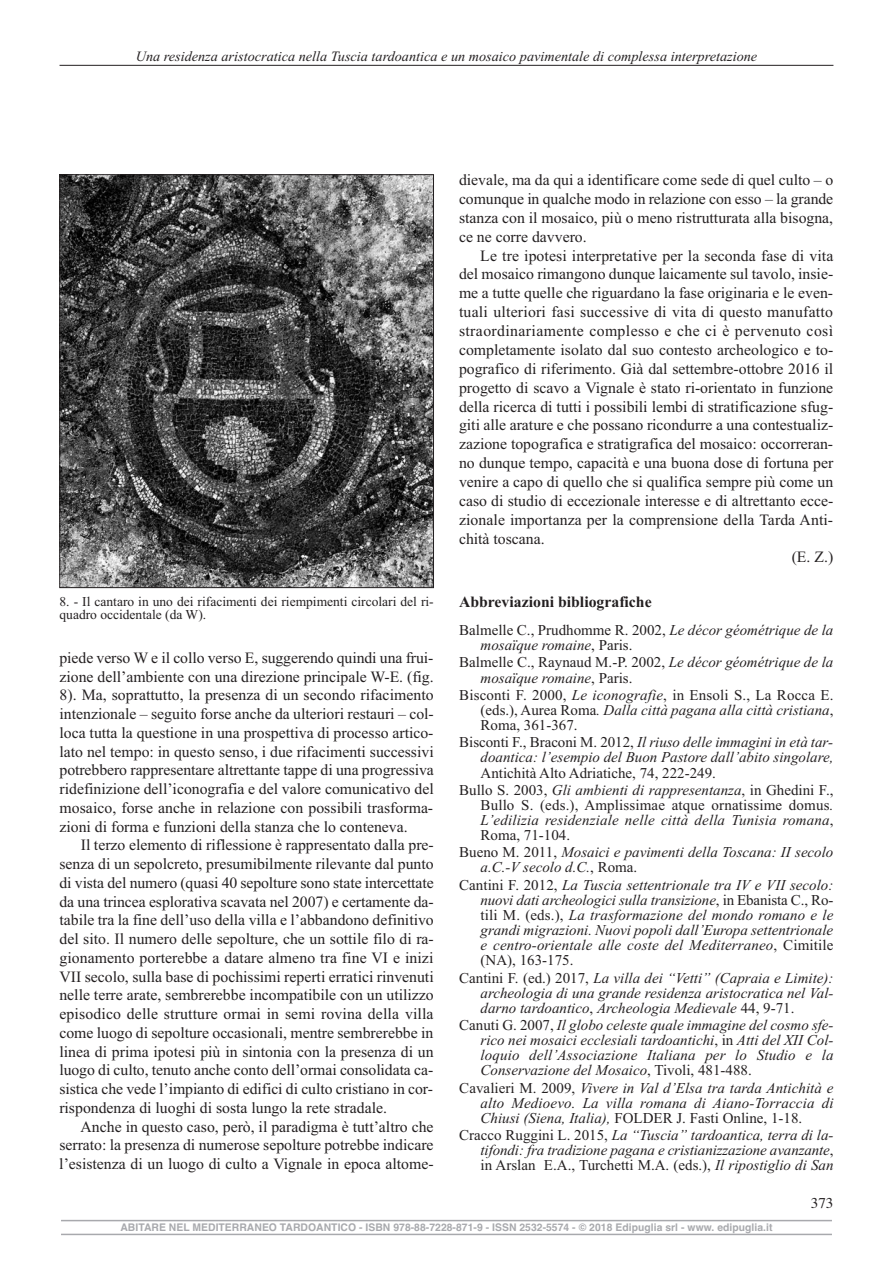
<style>
.page{position:relative;width:893px;height:1263px;background:#fff}
.page>*{position:absolute;margin:0;border:0;box-sizing:border-box;transform-origin:0 0}
.t1{font:15.75px "Times New Roman";color:#231f20}
.t2{font:15.75px "Times New Roman";letter-spacing:.025em;color:#231f20}
.t3{font:700 15.75px "Times New Roman";color:#231f20}
.t4{font:italic 15px/15.1px "Times New Roman";color:#231f20;text-align:justify}
.t5{font:15px/15.1px "Times New Roman";letter-spacing:.01em;color:#231f20;text-align:justify}
.t6{font:15px "Times";color:#231f20}
.t7{font:italic 14.25px "Times New Roman";color:#231f20}
.t8{font:13.5px/13.5px "Times New Roman";color:#231f20}
.t9{font:700 10.5px "Helvetica";letter-spacing:.005em;color:#a8a9ad}
.s1{font-style:normal}
.s2{font-style:italic}
</style>
<div class="page">
<div style="left:60px;top:1218px;width:773px;height:21px;background:linear-gradient(to right,#fff,#fff)"></div>
<hr style="left:61px;top:1220px;width:771px;height:1px;background:#a8a9ad">
<hr style="left:61px;top:1234px;width:771px;height:1px;background:#a8a9ad">
<hr style="left:60px;top:65px;width:773px;height:1px;background:#231f20">
<img style="left:62px;top:176px;width:370px;height:410px">
<div style="left:60px;top:174px;width:374px;height:414px;border:1px solid #231f20"></div>
<p class="t7" style="left:136px;top:48px;width:623px">Una residenza aristocratica nella Tuscia tardoantica e un mosaico pavimentale di complessa interpretazione</p>
<p class="t8" style="left:60px;top:594px;width:376px">8. - Il cantaro in uno dei rifacimenti dei riempimenti circolari del ri&shy;quadro occidentale (da W).</p>
<p class="t1" style="left:60px;top:648px;width:375px">piede verso W e il collo verso E, suggerendo quindi una frui-</p>
<p class="t1" style="left:60px;top:667px;width:376px">zione dell’ambiente con una direzione principale W-E. (fig.</p>
<p class="t1" style="left:60px;top:686px;width:376px">8). Ma, soprattutto, la presenza di un secondo rifacimento</p>
<p class="t1" style="left:60px;top:704px;width:376px">intenzionale – seguito forse anche da ulteriori restauri – col-</p>
<p class="t1" style="left:60px;top:723px;width:375px">loca tutta la questione in una prospettiva di processo artico-</p>
<p class="t1" style="left:60px;top:742px;width:376px">lato nel tempo: in questo senso, i due rifacimenti successivi</p>
<p class="t1" style="left:60px;top:761px;width:376px">potrebbero rappresentare altrettante tappe di una progressiva</p>
<p class="t1" style="left:60px;top:779px;width:376px">ridefinizione dell’iconografia e del valore comunicativo del</p>
<p class="t1" style="left:60px;top:798px;width:375px">mosaico, forse anche in relazione con possibili trasforma-</p>
<p class="t1" style="left:60px;top:817px;width:350px">zioni di forma e funzioni della stanza che lo conteneva.</p>
<p class="t1" style="left:81px;top:836px;width:355px">Il terzo elemento di riflessione è rappresentato dalla pre-</p>
<p class="t1" style="left:60px;top:854px;width:376px">senza di un sepolcreto, presumibilmente rilevante dal punto</p>
<p class="t1" style="left:60px;top:873px;width:376px">di vista del numero (quasi 40 sepolture sono state intercettate</p>
<p class="t1" style="left:60px;top:892px;width:376px">da una trincea esplorativa scavata nel 2007) e certamente da-</p>
<p class="t1" style="left:60px;top:911px;width:376px">tabile tra la fine dell’uso della villa e l’abbandono definitivo</p>
<p class="t1" style="left:59px;top:929px;width:376px">del sito. Il numero delle sepolture, che un sottile filo di ra-</p>
<p class="t1" style="left:59px;top:948px;width:375px">gionamento porterebbe a datare almeno tra fine VI e inizi</p>
<p class="t1" style="left:59px;top:967px;width:376px">VII secolo, sulla base di pochissimi reperti erratici rinvenuti</p>
<p class="t1" style="left:59px;top:986px;width:376px">nelle terre arate, sembrerebbe incompatibile con un utilizzo</p>
<p class="t1" style="left:59px;top:1004px;width:376px">episodico delle strutture ormai in semi rovina della villa</p>
<p class="t1" style="left:59px;top:1023px;width:375px">come luogo di sepolture occasionali, mentre sembrerebbe in</p>
<p class="t1" style="left:59px;top:1042px;width:376px">linea di prima ipotesi più in sintonia con la presenza di un</p>
<p class="t1" style="left:59px;top:1061px;width:375px">luogo di culto, tenuto anche conto dell’ormai consolidata ca-</p>
<p class="t1" style="left:59px;top:1079px;width:375px">sistica che vede l’impianto di edifici di culto cristiano in cor-</p>
<p class="t1" style="left:59px;top:1098px;width:329px">rispondenza di luoghi di sosta lungo la rete stradale.</p>
<p class="t1" style="left:81px;top:1117px;width:354px">Anche in questo caso, però, il paradigma è tutt’altro che</p>
<p class="t1" style="left:59px;top:1136px;width:376px">serrato: la presenza di numerose sepolture potrebbe indicare</p>
<p class="t1" style="left:59px;top:1154px;width:376px">l’esistenza di un luogo di culto a Vignale in epoca altome-</p>
<p class="t1" style="left:459px;top:170px;width:376px">dievale, ma da qui a identificare come sede di quel culto – o</p>
<p class="t1" style="left:459px;top:189px;width:376px">comunque in qualche modo in relazione con esso – la grande</p>
<p class="t1" style="left:459px;top:208px;width:376px">stanza con il mosaico, più o meno ristrutturata alla bisogna,</p>
<p class="t1" style="left:459px;top:227px;width:129px">ce ne corre davvero.</p>
<p class="t1" style="left:480px;top:246px;width:355px">Le tre ipotesi interpretative per la seconda fase di vita</p>
<p class="t1" style="left:459px;top:265px;width:376px">del mosaico rimangono dunque laicamente sul tavolo, insie-</p>
<p class="t1" style="left:459px;top:284px;width:376px">me a tutte quelle che riguardano la fase originaria e le even-</p>
<p class="t1" style="left:459px;top:302px;width:375px">tuali ulteriori fasi successive di vita di questo manufatto</p>
<p class="t2" style="left:459px;top:321px;width:376px">straordinariamente complesso e che ci è pervenuto così</p>
<p class="t1" style="left:459px;top:340px;width:376px">completamente isolato dal suo contesto archeologico e to-</p>
<p class="t1" style="left:459px;top:359px;width:376px">pografico di riferimento. Già dal settembre-ottobre 2016 il</p>
<p class="t1" style="left:459px;top:378px;width:376px">progetto di scavo a Vignale è stato ri-orientato in funzione</p>
<p class="t1" style="left:459px;top:397px;width:376px">della ricerca di tutti i possibili lembi di stratificazione sfug-</p>
<p class="t1" style="left:459px;top:416px;width:376px">giti alle arature e che possano ricondurre a una contestualiz-</p>
<p class="t1" style="left:459px;top:435px;width:375px">zazione topografica e stratigrafica del mosaico: occorreran-</p>
<p class="t1" style="left:459px;top:453px;width:376px">no dunque tempo, capacità e una buona dose di fortuna per</p>
<p class="t1" style="left:459px;top:472px;width:376px">venire a capo di quello che si qualifica sempre più come un</p>
<p class="t1" style="left:459px;top:491px;width:376px">caso di studio di eccezionale interesse e di altrettanto ecce-</p>
<p class="t1" style="left:459px;top:510px;width:376px">zionale importanza per la comprensione della Tarda Anti-</p>
<p class="t1" style="left:459px;top:529px;width:87px">chità toscana.</p>
<p class="t1" style="left:792px;top:548px;width:43px">(E. Z.)</p>
<p class="t3" style="left:459px;top:592px;width:194px">Abbreviazioni bibliografiche</p>
<p class="t4" style="left:480px;top:622px;width:354px;text-indent:-21px"><span class="s1">Balmelle C., Prudhomme R. 2002,</span> Le décor géométrique de la mosaïque romaine<span class="s1">, Paris.</span></p>
<p class="t4" style="left:480px;top:655px;width:354px;text-indent:-21px"><span class="s1">Balmelle C., Raynaud M.-P. 2002,</span> Le décor géométrique de la mosaïque romaine<span class="s1">, Paris.</span></p>
<p class="t5" style="left:480px;top:687px;width:354px;text-indent:-21px">Bisconti F. 2000, <span class="s2">Le iconografie</span>, in Ensoli S., La Rocca E. (eds.), Aurea Roma<span class="s2">. Dalla città pagana alla città cristiana</span>, Roma, 361-367.</p>
<p class="t4" style="left:480px;top:734px;width:354px;text-indent:-21px"><span class="s1">Bisconti F., Braconi M. 2012,</span> Il riuso delle immagini in età tar&shy;doantica: l’esempio del Buon Pastore dall’abito singolare, <span class="s1">Antichità Alto Adriatiche, 74, 222-249.</span></p>
<p class="t5" style="left:480px;top:782px;width:354px;text-indent:-21px">Bullo S. 2003, <span class="s2">Gli ambienti di rappresentanza</span>, in Ghedini F., Bullo S. (eds.), Amplissimae atque ornatissime domus<span class="s2">.<br>L’edilizia residenziale nelle città della Tunisia romana</span>, Roma, 71-104.</p>
<p class="t4" style="left:481px;top:845px;width:354px;text-indent:-21px"><span class="s1">Bueno M. 2011,</span> Mosaici e pavimenti della Toscana: II secolo a.C.-V secolo d.C.<span class="s1">, Roma.</span></p>
<p class="t4" style="left:481px;top:877px;width:354px;text-indent:-21px"><span class="s1">Cantini F. 2012,</span> La Tuscia settentrionale tra IV e VII secolo: nuovi dati archeologici sulla transizione<span class="s1">, in Ebanista C., Ro&shy;tili M. (eds.),</span> La trasformazione del mondo romano e le grandi migrazioni. Nuovi popoli dall’Europa settentrionale e centro-orientale alle coste del Mediterraneo<span class="s1">, Cimitile (NA), 163-175.</span></p>
<p class="t4" style="left:481px;top:970px;width:354px;text-indent:-21px"><span class="s1">Cantini F. (ed.) 2017,</span> La villa dei “Vetti” (Capraia e Limite): archeologia di una grande residenza aristocratica nel Val&shy;darno tardoantico<span class="s1">,</span> Archeologia Medievale <span class="s1">44, 9-71.</span></p>
<p class="t4" style="left:481px;top:1017px;width:355px;text-indent:-21px"><span class="s1">Canuti G. 2007,</span> Il globo celeste quale immagine del cosmo sfe&shy;rico nei mosaici ecclesiali tardoantichi<span class="s1">, in</span> Atti del XII Col&shy;loquio dell’Associazione Italiana per lo Studio e la Conservazione del Mosaico<span class="s1">, Tivoli, 481-488.</span></p>
<p class="t4" style="left:481px;top:1080px;width:354px;text-indent:-21px"><span class="s1">Cavalieri M. 2009,</span> Vivere in Val d’Elsa tra tarda Antichità e alto Medioevo. La villa romana di Aiano-Torraccia di Chiusi (Siena, Italia), <span class="s1">FOLDER J. Fasti Online, 1-18.</span></p>
<p class="t4" style="left:481px;top:1127px;width:354px;text-indent:-21px"><span class="s1">Cracco Ruggini L. 2015,</span> La “Tuscia” tardoantica, terra di la&shy;tifondi: fra tradizione pagana e cristianizzazione avanzante<span class="s1">, in Arslan E.A., Turchetti M.A. (eds.),</span> Il ripostiglio di San</p>
<p class="t6" style="left:811px;top:1194px;width:24px">373</p>
<p class="t9" style="left:120px;top:1221px;width:653px">ABITARE NEL MEDITERRANEO TARDOANTICO - ISBN 978-88-7228-871-9 - ISSN 2532-5574 - © 2018 Edipuglia srl - www. edipuglia.it</p>
</div>
